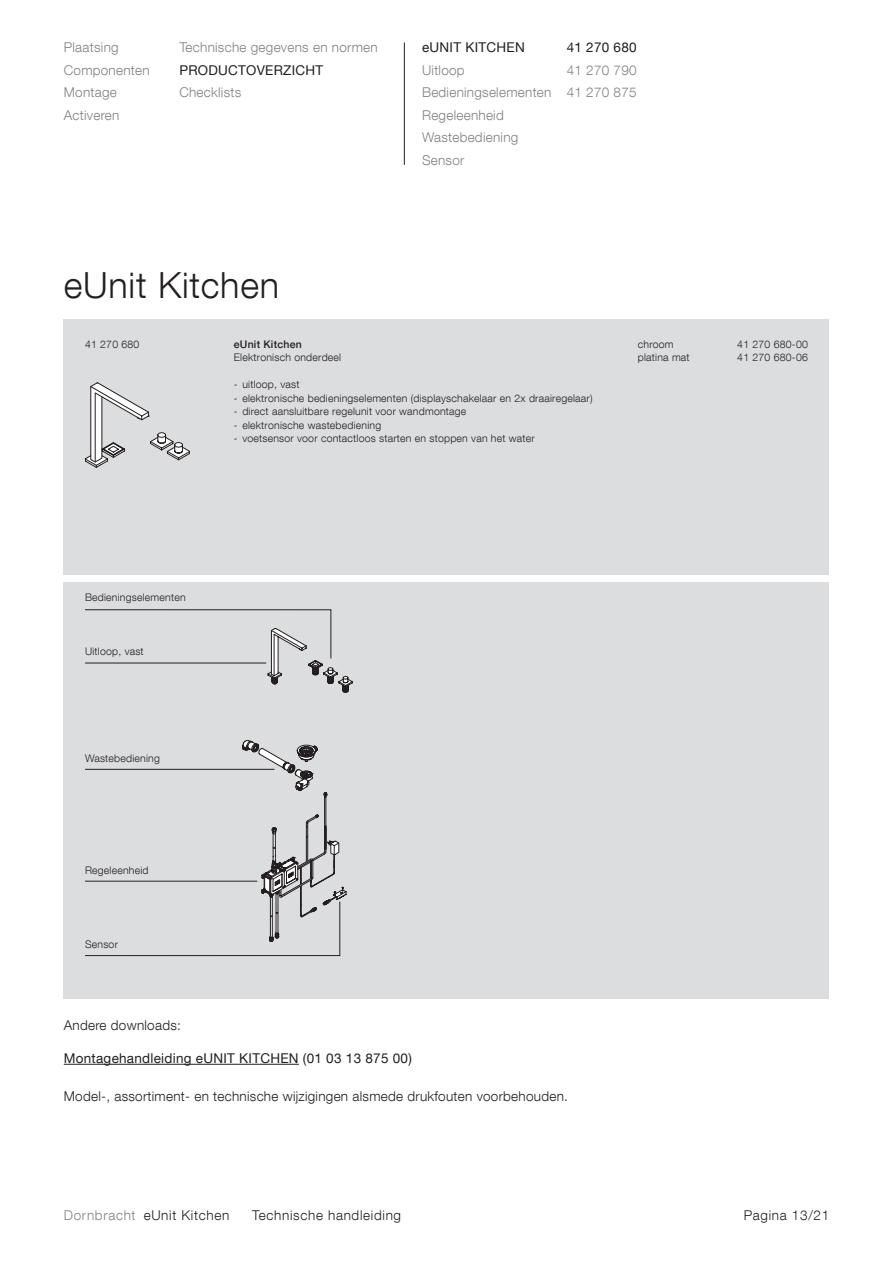
<style>
.page{position:relative;width:893px;height:1263px;background:#fff}
.page>*{position:absolute;margin:0;border:0;box-sizing:border-box;transform-origin:0 0}
.t1{font:300 36px "Helvetica Neue LT Com";letter-spacing:.02em;color:#231f20}
.t2{font:300 13.5px/22.5px "Helvetica Neue LT Com";letter-spacing:.02em;color:#808285}
.t3{font:300 13.5px "Helvetica Neue LT Com";letter-spacing:.02em;color:#231f20}
.t4{font:13.5px "Helvetica Neue LT Com";letter-spacing:.02em;color:#231f20}
.t5{font:300 13.5px "Helvetica Neue LT Com";letter-spacing:.05em;color:#231f20}
.t6{font:300 10.5px "Helvetica Neue LT Com";letter-spacing:.02em;color:#231f20}
.t7{font:500 10.5px "Helvetica Neue LT Com";letter-spacing:.02em;color:#231f20}
.s1{color:#808285}
</style>
<div class="page">
<div style="left:64px;top:319px;width:765px;height:255px;background:#dcdddf"></div>
<div style="left:64px;top:583px;width:765px;height:416px;background:#dcdddf"></div>
<hr style="left:64px;top:1064px;width:235px;height:1px;background:#231f20">
<svg style="left:85px;top:740px;width:261px;height:216px"></svg>
<svg style="left:85px;top:609px;width:267px;height:83px"></svg>
<svg style="left:85px;top:383px;width:105px;height:85px"></svg>
<hr style="left:404px;top:43px;width:1px;height:122px;background:#231f20">
<p class="t2" style="left:64px;top:36px;width:87px">Plaatsing<br>Componenten<br>Montage<br>Activeren</p>
<p class="t4" style="left:422px;top:39px;width:104px">eUNIT KITCHEN</p>
<p class="t2" style="left:179px;top:36px;width:200px">Technische gegevens en normen</p>
<p class="t4" style="left:179px;top:62px;width:146px">PRODUCTOVERZICHT</p>
<p class="t2" style="left:179px;top:81px;width:63px">Checklists</p>
<p class="t2" style="left:422px;top:58px;width:131px">Uitloop<br>Bedieningselementen<br>Regeleenheid<br>Wastebediening<br>Sensor</p>
<p class="t4" style="left:567px;top:39px;width:71px">41 270 680</p>
<p class="t2" style="left:567px;top:58px;width:71px">41 270 790<br>41 270 875</p>
<h1 class="t1" style="left:64px;top:263px;width:217px">eUnit Kitchen</h1>
<p class="t6" style="left:85px;top:338px;width:56px">41 270 680</p>
<p class="t7" style="left:234px;top:338px;width:69px">eUnit Kitchen</p>
<p class="t6" style="left:638px;top:338px;width:37px">chroom</p>
<p class="t6" style="left:737px;top:338px;width:72px">41 270 680-00</p>
<p class="t6" style="left:234px;top:351px;width:109px">Elektronisch onderdeel</p>
<p class="t6" style="left:638px;top:351px;width:53px">platina mat</p>
<p class="t6" style="left:737px;top:351px;width:72px">41 270 680-06</p>
<p class="t6" style="left:234px;top:378px;width:67px">- uitloop, vast</p>
<p class="t6" style="left:234px;top:392px;width:360px">- elektronische bedieningselementen (displayschakelaar en 2x draairegelaar)</p>
<p class="t6" style="left:234px;top:405px;width:234px">- direct aansluitbare regelunit voor wandmontage</p>
<p class="t6" style="left:234px;top:419px;width:149px">- elektronische wastebediening</p>
<p class="t6" style="left:234px;top:432px;width:302px">- voetsensor voor contactloos starten en stoppen van het water</p>
<p class="t6" style="left:85px;top:591px;width:102px">Bedieningselementen</p>
<p class="t6" style="left:85px;top:645px;width:60px">Uitloop, vast</p>
<p class="t6" style="left:85px;top:752px;width:76px">Wastebediening</p>
<p class="t6" style="left:85px;top:863px;width:65px">Regeleenheid</p>
<p class="t6" style="left:85px;top:938px;width:34px">Sensor</p>
<p class="t3" style="left:64px;top:1017px;width:119px">Andere downloads:</p>
<p class="t4" style="left:64px;top:1050px;width:350px">Montagehandleiding eUNIT KITCHEN (01 03 13 875 00)</p>
<p class="t3" style="left:64px;top:1088px;width:506px">Model-, assortiment- en technische wijzigingen alsmede drukfouten voorbehouden.</p>
<p class="t5" style="left:64px;top:1207px;width:167px"><span class="s1">Dornbracht</span> eUnit Kitchen</p>
<p class="t5" style="left:252px;top:1207px;width:150px">Technische handleiding</p>
<p class="t5" style="left:744px;top:1207px;width:87px">Pagina 13/21</p>
</div>
